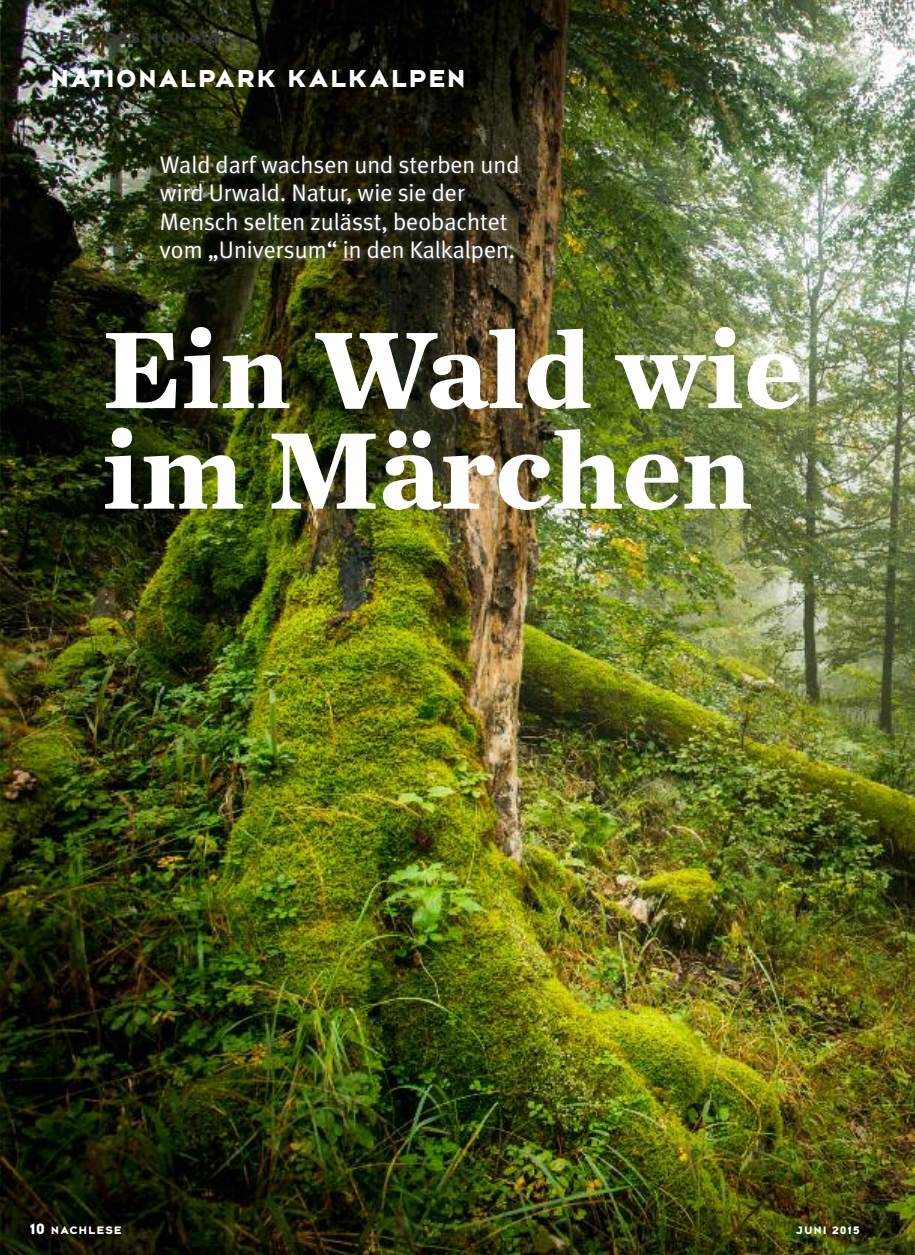
<style>
.page{position:relative;width:915px;height:1255px;background:#fff}
.page>*{position:absolute;margin:0;border:0;box-sizing:border-box;transform-origin:0 0}
.t1{font:700 114px/100.5px "Chronicle Text G1";color:#fff}
.t2{font:27px "Bonn Bold Caps";letter-spacing:.1em;color:#fff}
.t3{font:24px/28.5px "Meta Plus Normal";color:#fff}
.t4{font:16.5px "Bonn Bold Caps";letter-spacing:.125em;color:#39383a}
.t5{font:12px "Bonn Bold Caps";letter-spacing:.125em;color:#fff}
.s1{font-size:16.5px}
</style>
<div class="page">
<img style="left:0;top:0;width:914px;height:1254px">
<img style="left:151px;top:147px;width:406px;height:180px">
<img style="left:151px;top:327px;width:406px;height:70px">
<p class="t4" style="left:36px;top:27px;width:185px">THEMA DES MONATS</p>
<p class="t2" style="left:51px;top:62px;width:415px">NATIONALPARK KALKALPEN</p>
<p class="t3" style="left:160px;top:150px;width:361px">Wald darf wachsen und sterben und wird Urwald. Natur, wie sie der Mensch selten zulässt, beobachtet vom „Universum“ in den Kalkalpen.</p>
<h1 class="t1" style="left:103px;top:331px;width:701px">Ein Wald wie im Märchen</h1>
<p class="t5" style="left:30px;top:1222px;width:93px"><span class="s1">10</span> NACHLESE</p>
<p class="t5" style="left:795px;top:1223px;width:65px">JUNI 2015</p>
</div>
